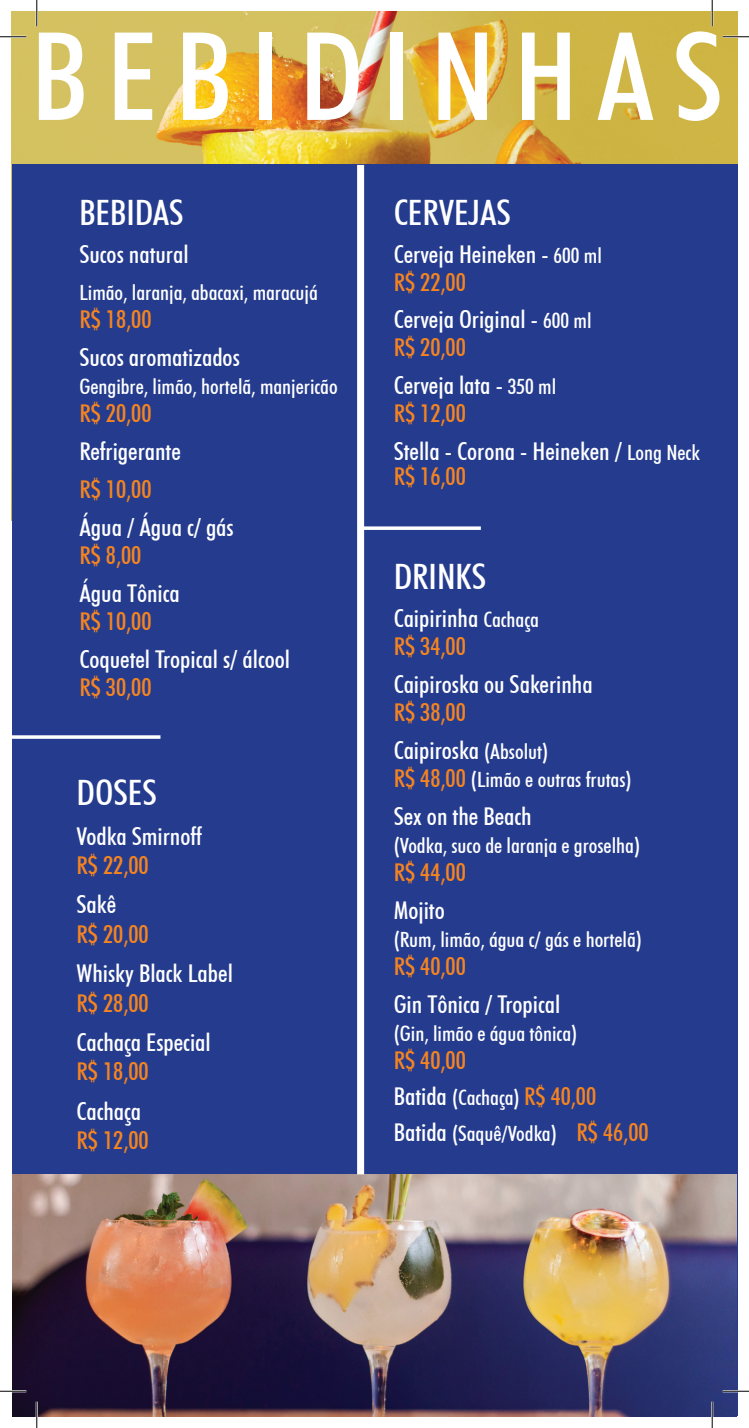
<style>
.page{position:relative;width:749px;height:1428px;background:#fff}
.page>*{position:absolute;margin:0;border:0;box-sizing:border-box;transform-origin:0 0}
.t1{font:500 condensed 122.5px "Futura BT";letter-spacing:.14em;color:#fff;scale:1.07 1}
.t2{font:500 condensed 35px "Futura BT";color:#fff;scale:1.07 1}
.t3{font:500 condensed 24.5px/28px "Futura BT";color:#fff;scale:1.07 1}
.t4{font:500 condensed 24.5px "Futura BT";color:#f58420;scale:1.07 1}
.t5{font:500 condensed 21px/36.2px "Futura BT";color:#fff;scale:1.07 1}
.s1{font-size:21px}
.s2{color:#f58420}
.s3{font-size:24.5px;color:#f58420}
.s4{font-size:24.5px}
</style>
<div class="page">
<img style="left:12px;top:12px;width:724px;height:153px">
<div style="left:12px;top:165px;width:724px;height:1251px;background:#253c8e"></div>
<svg style="left:12px;top:735px;width:148px;height:4px"></svg>
<svg style="left:364px;top:526px;width:116px;height:4px"></svg>
<img style="left:13px;top:1174px;width:722px;height:242px">
<div style="left:357px;top:165px;width:7px;height:1009px;background:#fff"></div>
<hr style="left:0;top:36px;width:26px;height:2px;background:#fff">
<hr style="left:722px;top:36px;width:26px;height:2px;background:#fff">
<hr style="left:0;top:1390px;width:26px;height:2px;background:#fff">
<hr style="left:722px;top:1390px;width:26px;height:2px;background:#fff">
<hr style="left:36px;top:0;width:2px;height:26px;background:#fff">
<hr style="left:36px;top:1402px;width:2px;height:26px;background:#fff">
<hr style="left:710px;top:0;width:2px;height:26px;background:#fff">
<hr style="left:710px;top:1402px;width:2px;height:26px;background:#fff">
<svg style="left:0;top:36px;width:26px;height:1px"></svg>
<svg style="left:722px;top:36px;width:26px;height:1px"></svg>
<svg style="left:0;top:1391px;width:26px;height:1px"></svg>
<svg style="left:722px;top:1391px;width:26px;height:1px"></svg>
<svg style="left:36px;top:0;width:1px;height:26px"></svg>
<svg style="left:36px;top:1402px;width:1px;height:26px"></svg>
<svg style="left:711px;top:0;width:1px;height:26px"></svg>
<svg style="left:711px;top:1402px;width:1px;height:26px"></svg>
<h1 class="t1" style="left:31px;top:2px;width:647px">BEBIDINHAS</h1>
<h2 class="t2" style="left:79px;top:191px;width:99px">BEBIDAS</h2>
<p class="t3" style="left:79px;top:240px;width:103px">Sucos natural</p>
<p class="t5" style="left:79px;top:275px;width:224px">Limão, laranja, abacaxi, maracujá</p>
<p class="t4" style="left:79px;top:305px;width:69px">R$ 18,00</p>
<p class="t3" style="left:79px;top:343px;width:151px">Sucos aromatizados</p>
<p class="t5" style="left:79px;top:369px;width:243px">Gengibre, limão, hortelã, manjericão</p>
<p class="t4" style="left:79px;top:399px;width:69px">R$ 20,00</p>
<p class="t3" style="left:79px;top:437px;width:96px">Refrigerante</p>
<p class="t4" style="left:79px;top:475px;width:69px">R$ 10,00</p>
<p class="t3" style="left:79px;top:513px;width:146px">Água / Água c/ gás</p>
<p class="t4" style="left:79px;top:541px;width:59px">R$ 8,00</p>
<p class="t3" style="left:79px;top:579px;width:95px">Água Tônica</p>
<p class="t4" style="left:79px;top:606px;width:69px">R$ 10,00</p>
<p class="t3" style="left:79px;top:645px;width:198px">Coquetel Tropical s/ álcool</p>
<p class="t4" style="left:79px;top:672px;width:69px">R$ 30,00</p>
<h2 class="t2" style="left:76px;top:772px;width:76px">DOSES</h2>
<p class="t3" style="left:76px;top:822px;width:119px">Vodka Smirnoff</p>
<p class="t4" style="left:76px;top:850px;width:69px">R$ 22,00</p>
<p class="t3" style="left:76px;top:890px;width:39px">Sakê</p>
<p class="t4" style="left:76px;top:919px;width:69px">R$ 20,00</p>
<p class="t3" style="left:76px;top:959px;width:148px">Whisky Black Label</p>
<p class="t4" style="left:76px;top:988px;width:69px">R$ 28,00</p>
<p class="t3" style="left:76px;top:1028px;width:127px">Cachaça Especial</p>
<p class="t4" style="left:76px;top:1057px;width:69px">R$ 18,00</p>
<p class="t3" style="left:76px;top:1097px;width:62px">Cachaça</p>
<p class="t4" style="left:76px;top:1125px;width:69px">R$ 12,00</p>
<h2 class="t2" style="left:393px;top:191px;width:111px">CERVEJAS</h2>
<p class="t3" style="left:393px;top:240px;width:196px">Cerveja Heineken - <span class="s1">600 ml<br></span><span class="s2">R$ 22,00</span></p>
<p class="t3" style="left:393px;top:306px;width:186px">Cerveja Original - <span class="s1">600 ml<br></span><span class="s2">R$ 20,00</span></p>
<p class="t3" style="left:393px;top:371px;width:153px">Cerveja lata - <span class="s1">350 ml<br></span><span class="s2">R$ 12,00</span></p>
<p class="t3" style="left:393px;top:438px;width:287px;line-height:25.7px">Stella - Corona - Heineken / <span class="s1">Long Neck<br></span><span class="s2">R$ 16,00</span></p>
<h2 class="t2" style="left:393px;top:556px;width:88px">DRINKS</h2>
<p class="t3" style="left:393px;top:604px;width:137px">Caipirinha <span class="s1">Cachaça<br></span><span class="s2">R$ 34,00</span></p>
<p class="t3" style="left:393px;top:670px;width:187px">Caipiroska ou Sakerinha</p>
<p class="t3" style="left:393px;top:693px;width:146px;line-height:38px"><span class="s2">R$ 38,00<br></span>Caipiroska <span class="s1">(Absolut)</span></p>
<p class="t5" style="left:393px;top:761px;width:224px"><span class="s3">R$ 48,00</span> (Limão e outras frutas)</p>
<p class="t3" style="left:393px;top:802px;width:130px">Sex on the Beach</p>
<p class="t5" style="left:393px;top:827px;width:232px">(Vodka, suco de laranja e groselha)</p>
<p class="t4" style="left:393px;top:857px;width:69px">R$ 44,00</p>
<p class="t3" style="left:393px;top:896px;width:49px">Mojito</p>
<p class="t5" style="left:393px;top:921px;width:233px">(Rum, limão, água c/ gás e hortelã)</p>
<p class="t4" style="left:393px;top:951px;width:69px">R$ 40,00</p>
<p class="t3" style="left:393px;top:990px;width:157px">Gin Tônica / Tropical</p>
<p class="t5" style="left:393px;top:1015px;width:173px">(Gin, limão e água tônica)</p>
<p class="t4" style="left:393px;top:1045px;width:69px">R$ 40,00</p>
<p class="t5" style="left:393px;top:1079px;width:239px"><span class="s4">Batida</span> (Cachaça) <span class="s3">R$ 40,00<br></span><span class="s4">Batida</span> (Saquê/Vodka) <span class="s3">R$ 46,00</span></p>
</div>
